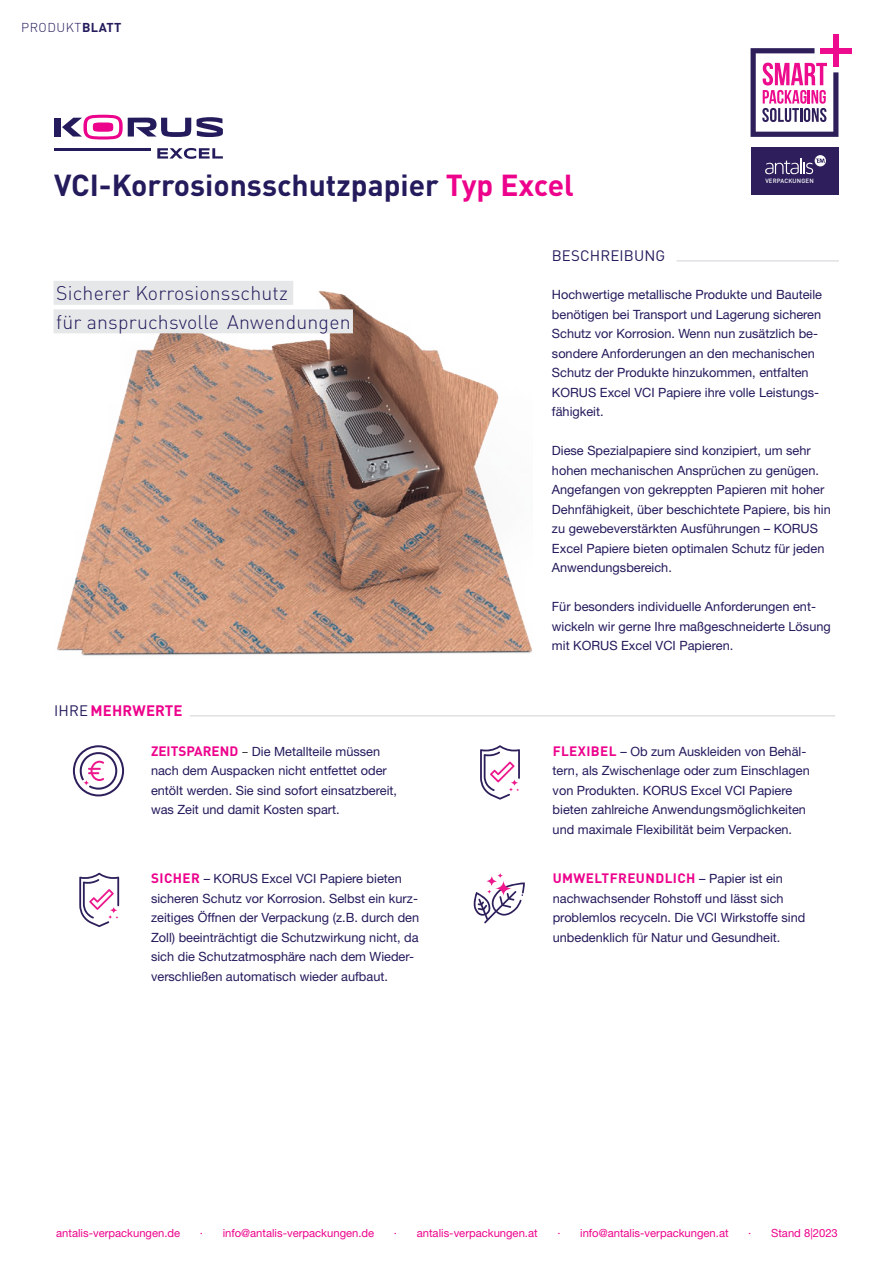
<style>
.page{position:relative;width:893px;height:1263px;background:#fff}
.page>*{position:absolute;margin:0;border:0;box-sizing:border-box;transform-origin:0 0}
.t1{font:700 30px "DINOT";color:#231b5c}
.t2{font:300 19.5px/28.5px "DINOT";letter-spacing:.01em;color:#231b5c}
.t3{font:700 15px "DINOT";letter-spacing:.01em;color:#ed028c}
.t4{font:15px "DINOT";letter-spacing:.01em;color:#231b5c}
.t5{font:700 13.5px "DINOT";letter-spacing:.03em;color:#ed028c}
.t6{font:12.75px/19.5px "Helvetica Neue LT Std";color:#231b5c}
.t7{font:300 12.75px "DINOT";letter-spacing:.04em;color:#231b5c}
.t8{font:11.25px "Helvetica Neue LT Std";color:#ed028c}
.t9{font:500 6px "DINOT";letter-spacing:.025em;color:#fff}
.s1{font-weight:700}
.s2{color:#ed028c}
.s3{font-weight:400;color:#231b5c}
.s4{font-family:"DINOT";font-weight:700;font-size:13.5px;color:#ed028c}
.s5{font-family:"DINOT";color:#231f20}
.s6{font-family:"Helvetica Neue LT Std";font-weight:400;font-size:12.75px;color:#231b5c}
</style>
<div class="page">
<hr style="left:677px;top:260px;width:162px;height:1px;background:#d1d2d4">
<img style="left:57px;top:291px;width:475px;height:365px">
<div style="left:54px;top:281px;width:239px;height:24px;background:#e6e7e9"></div>
<div style="left:54px;top:309px;width:299px;height:24px;background:#e6e7e9"></div>
<div style="left:54px;top:118px;width:6px;height:19px;background:#231b5c"></div>
<svg style="left:62px;top:115px;width:129px;height:24px"></svg>
<svg style="left:197px;top:117px;width:26px;height:20px"></svg>
<svg style="left:157px;top:148px;width:66px;height:11px"></svg>
<hr style="left:54px;top:148px;width:96px;height:2px;background:#231b5c">
<hr style="left:190px;top:715px;width:645px;height:1px;background:#d1d2d4">
<svg style="left:474px;top:873px;width:51px;height:50px"></svg>
<svg style="left:480px;top:745px;width:40px;height:55px"></svg>
<svg style="left:73px;top:745px;width:51px;height:51px"></svg>
<svg style="left:83px;top:780px;width:7px;height:6px"></svg>
<svg style="left:79px;top:873px;width:40px;height:54px"></svg>
<div style="left:750px;top:147px;width:88px;height:48px;background:#2e1f5c"></div>
<svg style="left:765px;top:155px;width:61px;height:19px"></svg>
<svg style="left:751px;top:48px;width:87px;height:89px"></svg>
<div style="left:833px;top:35px;width:5px;height:32px;background:#ed0c8d"></div>
<div style="left:820px;top:48px;width:32px;height:5px;background:#ed0c8d"></div>
<p class="t7" style="left:21px;top:18px;width:102px">PRODUKT<span class="s1">BLATT</span></p>
<h1 class="t1" style="left:54px;top:161px;width:521px">VCI-Korrosionsschutzpapier <span class="s2">Typ Excel</span></h1>
<p class="t4" style="left:552px;top:244px;width:115px">BESCHREIBUNG</p>
<p class="t9" style="left:765px;top:176px;width:50px">VERPACKUNGEN</p>
<h2 class="t2" style="left:56px;top:277px;width:296px">Sicherer Korrosionsschutz<br>für anspruchsvolle Anwendungen</h2>
<p class="t6" style="left:552px;top:285px;width:272px">Hochwertige metallische Produkte und Bauteile benötigen bei Transport und Lagerung sicheren Schutz vor Korrosion. Wenn nun zusätzlich be&shy;sondere Anforderungen an den mechanischen Schutz der Produkte hinzukommen, entfalten KORUS Excel VCI Papiere ihre volle Leistungs&shy;fähigkeit.</p>
<p class="t6" style="left:552px;top:441px;width:280px">Diese Spezialpapiere sind konzipiert, um sehr hohen mechanischen Ansprüchen zu genügen.<br>Angefangen von gekreppten Papieren mit hoher Dehnfähigkeit, über beschichtete Papiere, bis hin zu gewebeverstärkten Ausführungen – KORUS Excel Papiere bieten optimalen Schutz für jeden Anwendungsbereich.</p>
<p class="t6" style="left:552px;top:597px;width:280px">Für besonders individuelle Anforderungen ent&shy;wickeln wir gerne Ihre maßgeschneiderte Lösung mit KORUS Excel VCI Papieren.</p>
<p class="t3" style="left:54px;top:699px;width:130px"><span class="s3">IHRE</span> MEHRWERTE</p>
<p class="t6" style="left:151px;top:741px;width:248px"><span class="s4">ZEITSPAREND</span> <span class="s5">–</span> Die Metallteile müssen nach dem Auspacken nicht entfettet oder entölt werden. Sie sind sofort einsatzbereit, was Zeit und damit Kosten spart.</p>
<p class="t6" style="left:553px;top:741px;width:259px"><span class="s4">FLEXIBEL</span> – Ob zum Auskleiden von Behäl&shy;tern, als Zwischenlage oder zum Einschlagen von Produkten. KORUS Excel VCI Papiere bieten zahlreiche Anwendungsmöglichkeiten und maximale Flexibilität beim Verpacken.</p>
<p class="t6" style="left:151px;top:869px;width:270px"><span class="s4">SICHER</span> – KORUS Excel VCI Papiere bieten sicheren Schutz vor Korrosion. Selbst ein kurz&shy;zeitiges Öffnen der Verpackung (z.B. durch den Zoll) beeinträchtigt die Schutzwirkung nicht, da sich die Schutzatmosphäre nach dem Wieder&shy;verschließen automatisch wieder aufbaut.</p>
<p class="t5" style="left:553px;top:868px;width:232px">UMWELTFREUNDLICH <span class="s6">– Papier ist ein</span></p>
<p class="t6" style="left:553px;top:888px;width:254px">nachwachsender Rohstoff und lässt sich problemlos recyceln. Die VCI Wirkstoffe sind unbedenklich für Natur und Gesundheit.</p>
<p class="t8" style="left:56px;top:1226px;width:125px">antalis-verpackungen.de</p>
<p class="t8" style="left:200px;top:1226px;width:176px">· info@antalis-verpackungen.de</p>
<p class="t8" style="left:394px;top:1226px;width:145px">· antalis-verpackungen.at</p>
<p class="t8" style="left:557px;top:1226px;width:173px">· info@antalis-verpackungen.at</p>
<p class="t8" style="left:748px;top:1226px;width:91px">· Stand 8|2023</p>
</div>
